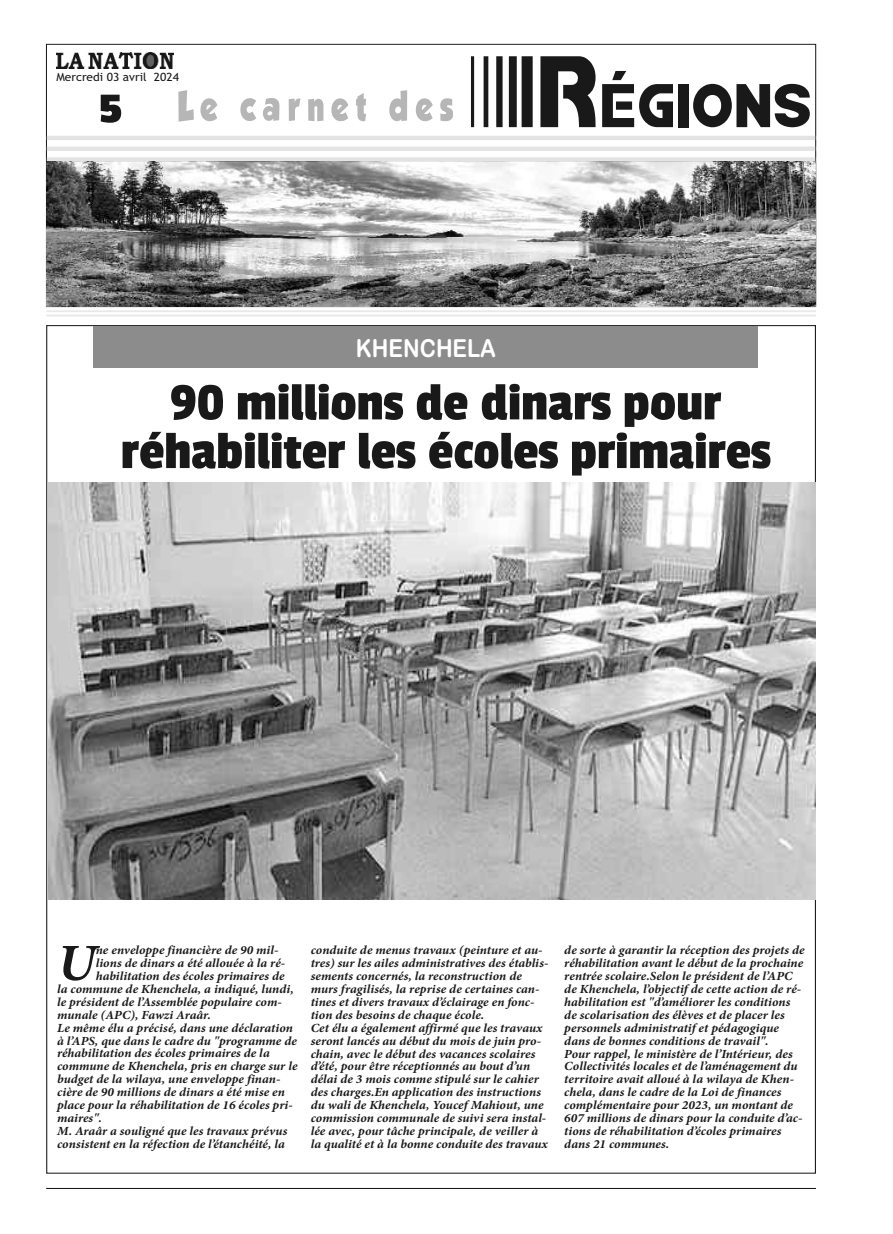
<style>
.page{position:relative;width:893px;height:1234px;background:#fff}
.page>*{position:absolute;margin:0;border:0;box-sizing:border-box;transform-origin:0 0}
.t1{font:67.2px "Bamf";color:#191919;scale:.89 1}
.t2{font:54.75px/48.6px "Passion One";color:#191919;text-align:center;scale:1.05 1}
.t3{font:italic 700 52.05px "Minion Pro";color:#191919;scale:1.05 1}
.t4{font:44.4px "Passion One";color:#191919;scale:1.27 1}
.t5{font:24.9px "Arial Rounded MT Bold";color:#fff;scale:.88 1}
.t6{font:italic 700 12.45px/12.9px "Minion Pro";color:#191919;scale:1.05 1}
.t7{font:11.4px "Trebuchet MS";color:#191919;scale:1.05 1}
.s1{font-size:110.7px}
</style>
<div class="page">
<hr style="left:46px;top:1187px;width:770px;height:1px;background:#191919">
<hr style="left:46px;top:306px;width:770px;height:2px;background:#e8e8e8">
<hr style="left:46px;top:310px;width:770px;height:2px;background:#e8e8e8">
<hr style="left:46px;top:314px;width:770px;height:2px;background:#e8e8e8">
<img style="left:46px;top:161px;width:770px;height:145px">
<img style="left:56px;top:53px;width:117px;height:16px">
<svg style="left:178px;top:90px;width:229px;height:32px"></svg>
<hr style="left:47px;top:157px;width:768px;height:4px;background:#e3e3e3">
<hr style="left:47px;top:136px;width:768px;height:4px;background:#e3e3e3">
<div style="left:47px;top:146px;width:768px;height:5px;background:#e3e3e3"></div>
<img style="left:48px;top:482px;width:768px;height:417px">
<div style="left:93px;top:326px;width:665px;height:41px;background:#8c8c8c"></div>
<p class="t7" style="left:56px;top:70px;width:118px">Mercredi 03 avril 2024</p>
<h3 class="t4" style="left:99px;top:85px;width:20px">5</h3>
<h1 class="t1" style="left:467px;top:71px;width:389px"><span class="s1">R</span>ÉGIONS</h1>
<h3 class="t5" style="left:356px;top:334px;width:161px">KHENCHELA</h3>
<h2 class="t2" style="left:121px;top:377px;width:620px">90 millions de dinars pour réhabiliter les écoles primaires</h2>
<p class="t6" style="left:96px;top:944px;width:176px">ne enveloppe financière de 90 mil-</p>
<p class="t6" style="left:96px;top:957px;width:182px">lions de dinars a été allouée à la ré-</p>
<p class="t6" style="left:96px;top:970px;width:181px">habilitation des écoles primaires de</p>
<p class="t6" style="left:57px;top:983px;width:227px">la commune de Khenchela, a indiqué, lundi,</p>
<p class="t6" style="left:57px;top:996px;width:216px">le président de l’Assemblée populaire com-</p>
<p class="t6" style="left:57px;top:1009px;width:148px">munale (APC), Fawzi Araâr.</p>
<p class="t6" style="left:57px;top:1022px;width:226px">Le même élu a précisé, dans une déclaration</p>
<p class="t6" style="left:57px;top:1034px;width:230px">à l’APS, que dans le cadre du "programme de</p>
<p class="t6" style="left:57px;top:1047px;width:204px">réhabilitation des écoles primaires de la</p>
<p class="t6" style="left:57px;top:1060px;width:230px">commune de Khenchela, pris en charge sur le</p>
<p class="t6" style="left:57px;top:1073px;width:214px">budget de la wilaya, une enveloppe finan-</p>
<p class="t6" style="left:57px;top:1086px;width:219px">cière de 90 millions de dinars a été mise en</p>
<p class="t6" style="left:57px;top:1099px;width:226px">place pour la réhabilitation de 16 écoles pri-</p>
<p class="t6" style="left:57px;top:1112px;width:44px">maires".</p>
<p class="t6" style="left:57px;top:1125px;width:221px">M. Araâr a souligné que les travaux prévus</p>
<p class="t6" style="left:57px;top:1138px;width:219px">consistent en la réfection de l’étanchéité, la</p>
<h3 class="t3" style="left:57px;top:943px;width:38px">U</h3>
<p class="t6" style="left:311px;top:944px;width:228px">conduite de menus travaux (peinture et au&shy;tres) sur les ailes administratives des établis&shy;sements concernés, la reconstruction de murs fragilisés, la reprise de certaines can&shy;tines et divers travaux d’éclairage en fonc&shy;tion des besoins de chaque école.<br>Cet élu a également affirmé que les travaux seront lancés au début du mois de juin pro&shy;chain, avec le début des vacances scolaires d’été, pour être réceptionnés au bout d’un délai de 3 mois comme stipulé sur le cahier des charges.En application des instructions du wali de Khenchela, Youcef Mahiout, une commission communale de suivi sera instal&shy;lée avec, pour tâche principale, de veiller à la qualité et à la bonne conduite des travaux</p>
<p class="t6" style="left:564px;top:944px;width:230px">de sorte à garantir la réception des projets de réhabilitation avant le début de la prochaine rentrée scolaire.Selon le président de l’APC de Khenchela, l’objectif de cette action de ré&shy;habilitation est "d’améliorer les conditions de scolarisation des élèves et de placer les personnels administratif et pédagogique dans de bonnes conditions de travail".<br>Pour rappel, le ministère de l’Intérieur, des Collectivités locales et de l’aménagement du territoire avait alloué à la wilaya de Khen&shy;chela, dans le cadre de la Loi de finances complémentaire pour 2023, un montant de 607 millions de dinars pour la conduite d’ac&shy;tions de réhabilitation d’écoles primaires dans 21 communes.</p>
</div>
